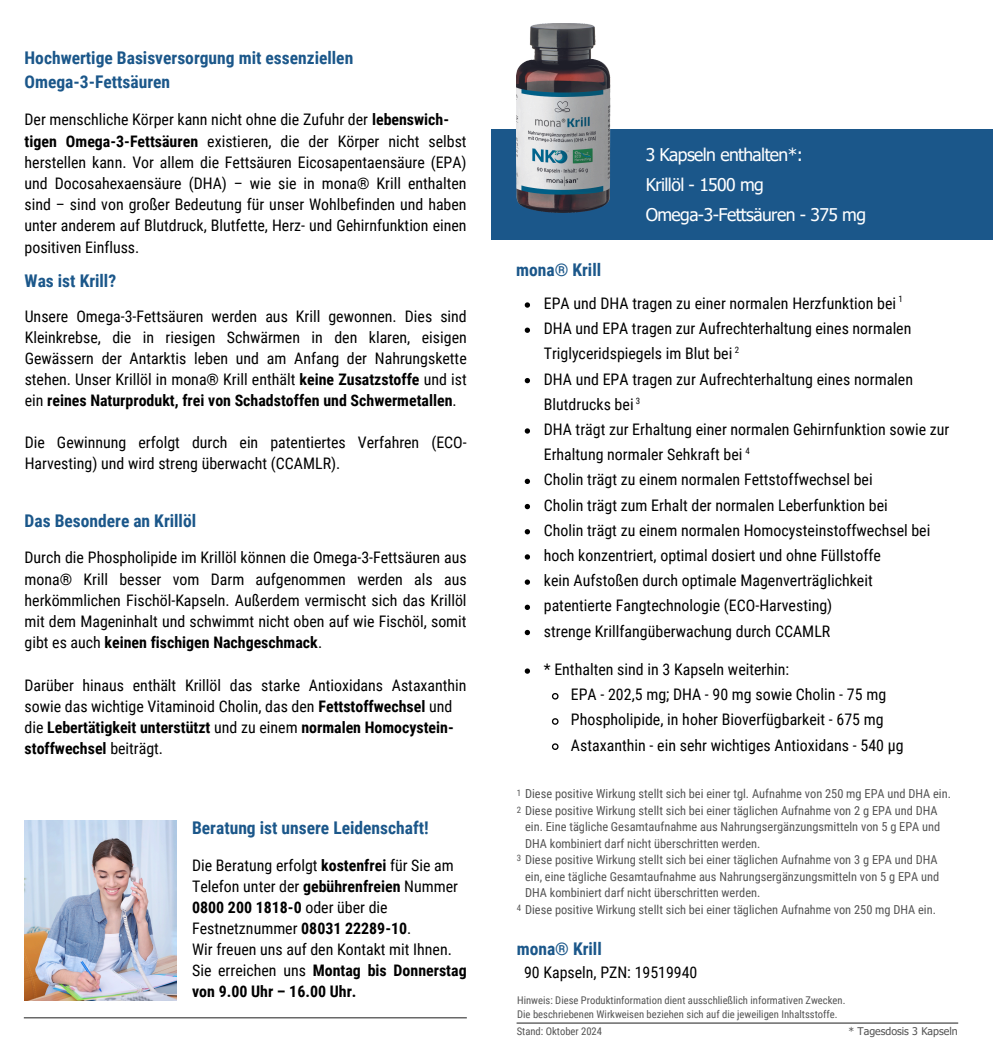
<style>
.page{position:relative;width:993px;height:1052px;background:#fff}
.page>*{position:absolute;margin:0;border:0;box-sizing:border-box;transform-origin:0 0}
.t1{font:700 17.5px/23.6px "Roboto Condensed";color:#1b578a}
.t2{font:17.5px/30.1px "Tahoma";letter-spacing:-.035em;color:#fff}
.t3{font:15.92px/21.2px "Roboto Condensed";color:#000}
.t4{font:12.42px/16.4px "Roboto Condensed";color:#545454}
.t5{font:10.67px "Roboto Condensed";color:#545454}
.t6{font:10.67px "Tahoma";color:#545454}
.t7{font:8.75px "Roboto Condensed";color:#000}
.t8{font:8.75px "Roboto Condensed";color:#545454}
.s1{font-weight:700}
</style>
<div class="page">
<hr style="left:24px;top:1016px;width:442px;height:2px;background:#545454">
<hr style="left:516px;top:1022px;width:441px;height:1px;background:#545454">
<div style="left:491px;top:130px;width:501px;height:110px;background:#1b578a"></div>
<img style="left:516px;top:24px;width:95px;height:189px">
<svg style="left:524px;top:302px;width:6px;height:5px"></svg>
<svg style="left:524px;top:327px;width:6px;height:6px"></svg>
<svg style="left:524px;top:378px;width:6px;height:5px"></svg>
<svg style="left:524px;top:428px;width:6px;height:5px"></svg>
<svg style="left:524px;top:478px;width:6px;height:6px"></svg>
<svg style="left:524px;top:504px;width:6px;height:5px"></svg>
<svg style="left:524px;top:529px;width:6px;height:5px"></svg>
<svg style="left:524px;top:554px;width:6px;height:5px"></svg>
<svg style="left:524px;top:579px;width:6px;height:5px"></svg>
<svg style="left:524px;top:604px;width:6px;height:6px"></svg>
<svg style="left:524px;top:629px;width:6px;height:6px"></svg>
<svg style="left:524px;top:668px;width:6px;height:5px"></svg>
<svg style="left:551px;top:693px;width:8px;height:7px"></svg>
<svg style="left:551px;top:718px;width:8px;height:7px"></svg>
<svg style="left:551px;top:743px;width:8px;height:7px"></svg>
<img style="left:25px;top:820px;width:152px;height:180px">
<h1 class="t1" style="left:25px;top:46px;width:330px">Hochwertige Basisversorgung mit essenziellen<br>Omega-3-Fettsäuren</h1>
<h2 class="t3" style="left:25px;top:109px;width:443px">Der menschliche Körper kann nicht ohne die Zufuhr der <span class="s1">lebenswich&shy;tigen Omega-3-Fettsäuren</span> existieren, die der Körper nicht selbst herstellen kann. Vor allem die Fettsäuren Eicosapentaensäure (EPA) und Docosahexaensäure (DHA) – wie sie in mona® Krill enthalten sind – sind von großer Bedeutung für unser Wohlbefinden und haben unter anderem auf Blutdruck, Blutfette, Herz- und Gehirnfunktion einen positiven Einfluss.</h2>
<h1 class="t1" style="left:25px;top:270px;width:93px">Was ist Krill?</h1>
<h2 class="t3" style="left:25px;top:306px;width:443px;text-align:justify">Unsere Omega-3-Fettsäuren werden aus Krill gewonnen. Dies sind Kleinkrebse, die in riesigen Schwärmen in den klaren, eisigen Gewässern der Antarktis leben und am Anfang der Nahrungskette stehen. Unser Krillöl in mona® Krill enthält <span class="s1">keine Zusatzstoffe</span> und ist ein <span class="s1">reines Naturprodukt, frei von Schadstoffen und Schwermetallen</span>.</h2>
<h2 class="t3" style="left:25px;top:432px;width:443px">Die Gewinnung erfolgt durch ein patentiertes Verfahren (ECO-<br>Harvesting) und wird streng überwacht (CCAMLR).</h2>
<h1 class="t1" style="left:25px;top:508px;width:173px">Das Besondere an Krillöl</h1>
<h2 class="t3" style="left:25px;top:547px;width:443px;text-align:justify">Durch die Phospholipide im Krillöl können die Omega-3-Fettsäuren aus mona® Krill besser vom Darm aufgenommen werden als aus herkömmlichen Fischöl-Kapseln. Außerdem vermischt sich das Krillöl mit dem Mageninhalt und schwimmt nicht oben auf wie Fischöl, somit gibt es auch <span class="s1">keinen fischigen Nachgeschmack</span>.</h2>
<h2 class="t3" style="left:25px;top:674px;width:443px">Darüber hinaus enthält Krillöl das starke Antioxidans Astaxanthin sowie das wichtige Vitaminoid Cholin, das den <span class="s1">Fettstoffwechsel</span> und die <span class="s1">Lebertätigkeit unterstützt</span> und zu einem <span class="s1">normalen Homocystein&shy;stoffwechsel</span> beiträgt.</h2>
<p class="t1" style="left:192px;top:816px;width:238px">Beratung ist unsere Leidenschaft!</p>
<h1 class="t3" style="left:192px;top:855px;width:276px">Die Beratung erfolgt <span class="s1">kostenfrei</span> für Sie am Telefon unter der <span class="s1">gebührenfreien</span> Nummer <span class="s1">0800 200 1818-0</span> oder über die Festnetznummer <span class="s1">08031 22289-10</span>.<br>Wir freuen uns auf den Kontakt mit Ihnen.<br>Sie erreichen uns <span class="s1">Montag bis Donnerstag von 9.00 Uhr – 16.00 Uhr.</span></h1>
<h3 class="t1" style="left:516px;top:258px;width:86px">mona® Krill</h3>
<h2 class="t2" style="left:645px;top:139px;width:222px">3 Kapseln enthalten*:<br>Krillöl - 1500 mg<br>Omega-3-Fettsäuren - 375 mg</h2>
<p class="t7" style="left:898px;top:293px;width:6px">1</p>
<p class="t3" style="left:543px;top:293px;width:354px">EPA und DHA tragen zu einer normalen Herzfunktion bei</p>
<p class="t3" style="left:543px;top:316px;width:369px;line-height:25.2px">DHA und EPA tragen zur Aufrechterhaltung eines normalen<br>Triglyceridspiegels im Blut bei</p>
<p class="t3" style="left:543px;top:366px;width:371px;line-height:25.2px">DHA und EPA tragen zur Aufrechterhaltung eines normalen<br>Blutdrucks bei</p>
<p class="t3" style="left:543px;top:417px;width:407px;line-height:25.2px">DHA trägt zur Erhaltung einer normalen Gehirnfunktion sowie zur<br>Erhaltung normaler Sehkraft bei</p>
<p class="t3" style="left:543px;top:469px;width:330px">Cholin trägt zu einem normalen Fettstoffwechsel bei</p>
<p class="t3" style="left:543px;top:494px;width:345px">Cholin trägt zum Erhalt der normalen Leberfunktion bei</p>
<p class="t3" style="left:543px;top:519px;width:388px">Cholin trägt zu einem normalen Homocysteinstoffwechsel bei</p>
<p class="t3" style="left:543px;top:545px;width:338px">hoch konzentriert, optimal dosiert und ohne Füllstoffe</p>
<p class="t3" style="left:543px;top:570px;width:330px">kein Aufstoßen durch optimale Magenverträglichkeit</p>
<p class="t3" style="left:543px;top:595px;width:290px">patentierte Fangtechnologie (ECO-Harvesting)</p>
<p class="t3" style="left:543px;top:620px;width:288px">strenge Krillfangüberwachung durch CCAMLR</p>
<p class="t7" style="left:734px;top:345px;width:6px">2</p>
<p class="t7" style="left:635px;top:395px;width:6px">3</p>
<p class="t7" style="left:745px;top:445px;width:6px">4</p>
<p class="t3" style="left:543px;top:659px;width:247px">* Enthalten sind in 3 Kapseln weiterhin:</p>
<p class="t3" style="left:570px;top:684px;width:317px">EPA - 202,5 mg; DHA - 90 mg sowie Cholin - 75 mg</p>
<p class="t3" style="left:570px;top:709px;width:314px">Phospholipide, in hoher Bioverfügbarkeit - 675 mg</p>
<p class="t3" style="left:570px;top:734px;width:334px">Astaxanthin - ein sehr wichtiges Antioxidans - 540 μg</p>
<p class="t4" style="left:525px;top:785px;width:427px">Diese positive Wirkung stellt sich bei einer tgl. Aufnahme von 250 mg EPA und DHA ein.<br>Diese positive Wirkung stellt sich bei einer täglichen Aufnahme von 2 g EPA und DHA ein. Eine tägliche Gesamtaufnahme aus Nahrungsergänzungsmitteln von 5 g EPA und DHA kombiniert darf nicht überschritten werden.<br>Diese positive Wirkung stellt sich bei einer täglichen Aufnahme von 3 g EPA und DHA ein, eine tägliche Gesamtaufnahme aus Nahrungsergänzungsmitteln von 5 g EPA und DHA kombiniert darf nicht überschritten werden.<br>Diese positive Wirkung stellt sich bei einer täglichen Aufnahme von 250 mg DHA ein.</p>
<p class="t8" style="left:516px;top:787px;width:6px">1</p>
<p class="t8" style="left:516px;top:804px;width:6px">2</p>
<p class="t8" style="left:516px;top:853px;width:6px">3</p>
<h4 class="t8" style="left:516px;top:903px;width:6px">4</h4>
<h1 class="t1" style="left:516px;top:936px;width:86px">mona® Krill</h1>
<p class="t3" style="left:524px;top:962px;width:175px">90 Kapseln, PZN: 19519940</p>
<p class="t5" style="left:517px;top:993px;width:330px">Hinweis: Diese Produktinformation dient ausschließlich informativen Zwecken.</p>
<p class="t5" style="left:517px;top:1008px;width:322px">Die beschriebenen Wirkweisen beziehen sich auf die jeweiligen Inhaltsstoffe.</p>
<p class="t5" style="left:516px;top:1024px;width:87px">Stand: Oktober 2024</p>
<h2 class="t6" style="left:848px;top:1024px;width:111px">* Tagesdosis 3 Kapseln</h2>
</div>
